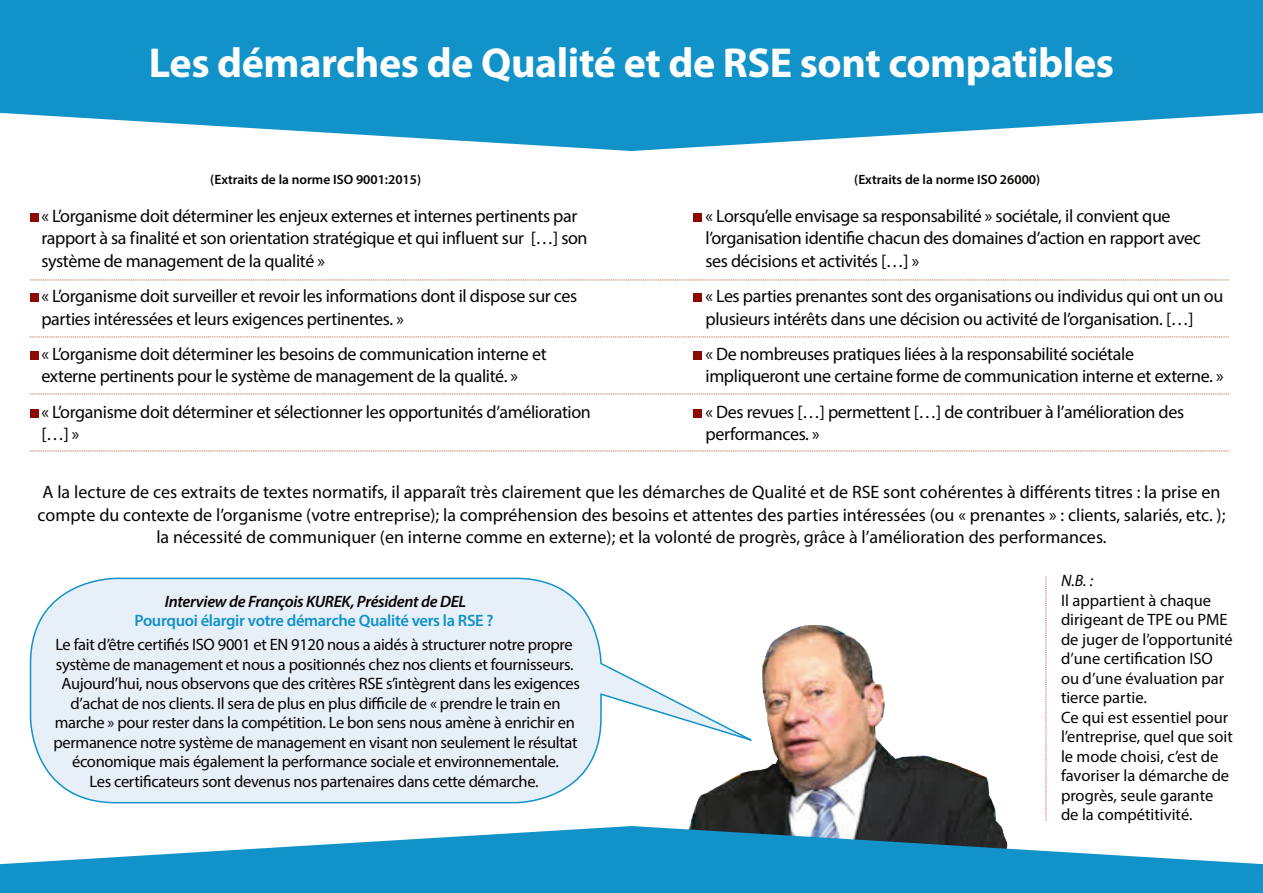
<style>
.page{position:relative;width:1263px;height:893px;background:#fff}
.page>*{position:absolute;margin:0;border:0;box-sizing:border-box;transform-origin:0 0}
.t1{font:700 42px "Myriad Pro";letter-spacing:-.01em;color:#fff}
.t2{font:18px/22.5px "Myriad Pro";letter-spacing:-.02em;color:#080302}
.t3{font:18px/22.5px "Myriad Pro";color:#080302;text-align:center}
.t4{font:16.5px/19.5px "Myriad Pro";letter-spacing:-.02em;color:#080302;text-align:center}
.t5{font:16.5px/19.5px "Myriad Pro";color:#080302}
.t6{font:600 16.5px "Myriad Pro";letter-spacing:-.02em;color:#1192c9}
.t7{font:italic 600 16.5px "Myriad Pro";letter-spacing:-.02em;color:#080302}
.t8{font:italic 16.5px "Myriad Pro";color:#080302}
.t9{font:600 13.5px "Myriad Pro";color:#080302}
</style>
<div class="page">
<img style="left:645px;top:625px;width:356px;height:201px">
<svg style="left:0;top:0;width:1263px;height:151px;background:#2f9fcf"></svg>
<svg style="left:0;top:826px;width:1263px;height:67px;fill:#1192c9"></svg>
<div style="left:693px;top:213px;width:9px;height:9px;background:#8b0a02"></div>
<div style="left:693px;top:294px;width:9px;height:8px;background:#8b0a02"></div>
<div style="left:693px;top:351px;width:9px;height:9px;background:#8b0a02"></div>
<div style="left:693px;top:409px;width:9px;height:9px;background:#8b0a02"></div>
<div style="left:30px;top:213px;width:8px;height:9px;background:#8b0a02"></div>
<div style="left:30px;top:294px;width:8px;height:8px;background:#8b0a02"></div>
<div style="left:30px;top:351px;width:8px;height:9px;background:#8b0a02"></div>
<div style="left:30px;top:409px;width:8px;height:9px;background:#8b0a02"></div>
<svg style="left:30px;top:280px;width:1199px;height:1px"></svg>
<svg style="left:30px;top:337px;width:1199px;height:1px"></svg>
<svg style="left:30px;top:394px;width:1199px;height:1px"></svg>
<svg style="left:30px;top:451px;width:1199px;height:1px"></svg>
<div style="left:31px;top:578px;width:570px;height:225px;background:#e7f0f8;border-radius:85px"></div>
<div style="left:30px;top:578px;width:572px;height:225px;border:2px solid #1192c9;border-radius:85px"></div>
<svg style="left:1046px;top:576px;width:1px;height:244px"></svg>
<h1 class="t1" style="left:149px;top:35px;width:966px">Les démarches de Qualité et de RSE sont compatibles</h1>
<p class="t9" style="left:210px;top:171px;width:212px">(Extraits de la norme ISO 9001:2015)</p>
<p class="t9" style="left:854px;top:171px;width:187px">(Extraits de la norme ISO 26000)</p>
<p class="t2" style="left:41px;top:204px;width:548px">« L’organisme doit déterminer les enjeux externes et internes pertinents par rapport à sa finalité et son orientation stratégique et qui influent sur […] son système de management de la qualité »</p>
<p class="t2" style="left:41px;top:284px;width:537px">« L’organisme doit surveiller et revoir les informations dont il dispose sur ces parties intéressées et leurs exigences pertinentes. »</p>
<p class="t2" style="left:41px;top:342px;width:507px">« L’organisme doit déterminer les besoins de communication interne et externe pertinents pour le système de management de la qualité. »</p>
<p class="t2" style="left:41px;top:400px;width:551px">« L’organisme doit déterminer et sélectionner les opportunités d’amélioration […] »</p>
<p class="t2" style="left:705px;top:204px;width:497px">« Lorsqu’elle envisage sa responsabilité » sociétale, il convient que l’organisation identifie chacun des domaines d’action en rapport avec ses décisions et activités […] »</p>
<p class="t2" style="left:705px;top:284px;width:519px">« Les parties prenantes sont des organisations ou individus qui ont un ou plusieurs intérêts dans une décision ou activité de l’organisation. […]</p>
<p class="t2" style="left:705px;top:342px;width:520px">« De nombreuses pratiques liées à la responsabilité sociétale impliqueront une certaine forme de communication interne et externe. »</p>
<p class="t2" style="left:705px;top:400px;width:480px">« Des revues […] permettent […] de contribuer à l’amélioration des performances. »</p>
<p class="t3" style="left:38px;top:481px;width:1189px">A la lecture de ces extraits de textes normatifs, il apparaît très clairement que les démarches de Qualité et de RSE sont cohérentes à différents titres : la prise en compte du contexte de l’organisme (votre entreprise); la compréhension des besoins et attentes des parties intéressées (ou « prenantes » : clients, salariés, etc. ); la nécessité de communiquer (en interne comme en externe); et la volonté de progrès, grâce à l’amélioration des performances.</p>
<p class="t7" style="left:165px;top:591px;width:303px">Interview de François KUREK, Président de DEL</p>
<p class="t6" style="left:135px;top:610px;width:361px">Pourquoi élargir votre démarche Qualité vers la RSE ?</p>
<p class="t4" style="left:53px;top:635px;width:528px">Le fait d’être certifiés ISO 9001 et EN 9120 nous a aidés à structurer notre propre système de management et nous a positionnés chez nos clients et fournisseurs.<br>Aujourd’hui, nous observons que des critères RSE s’intègrent dans les exigences d’achat de nos clients. Il sera de plus en plus difficile de « prendre le train en marche » pour rester dans la compétition. Le bon sens nous amène à enrichir en permanence notre système de management en visant non seulement le résultat économique mais également la performance sociale et environnementale.<br>Les certificateurs sont devenus nos partenaires dans cette démarche.</p>
<p class="t8" style="left:1061px;top:571px;width:34px">N.B. :</p>
<p class="t5" style="left:1061px;top:590px;width:173px">Il appartient à chaque dirigeant de TPE ou PME de juger de l’opportunité d’une certification ISO ou d’une évaluation par tierce partie.<br>Ce qui est essentiel pour l’entreprise, quel que soit le mode choisi, c’est de favoriser la démarche de progrès, seule garante de la compétitivité.</p>
</div>
